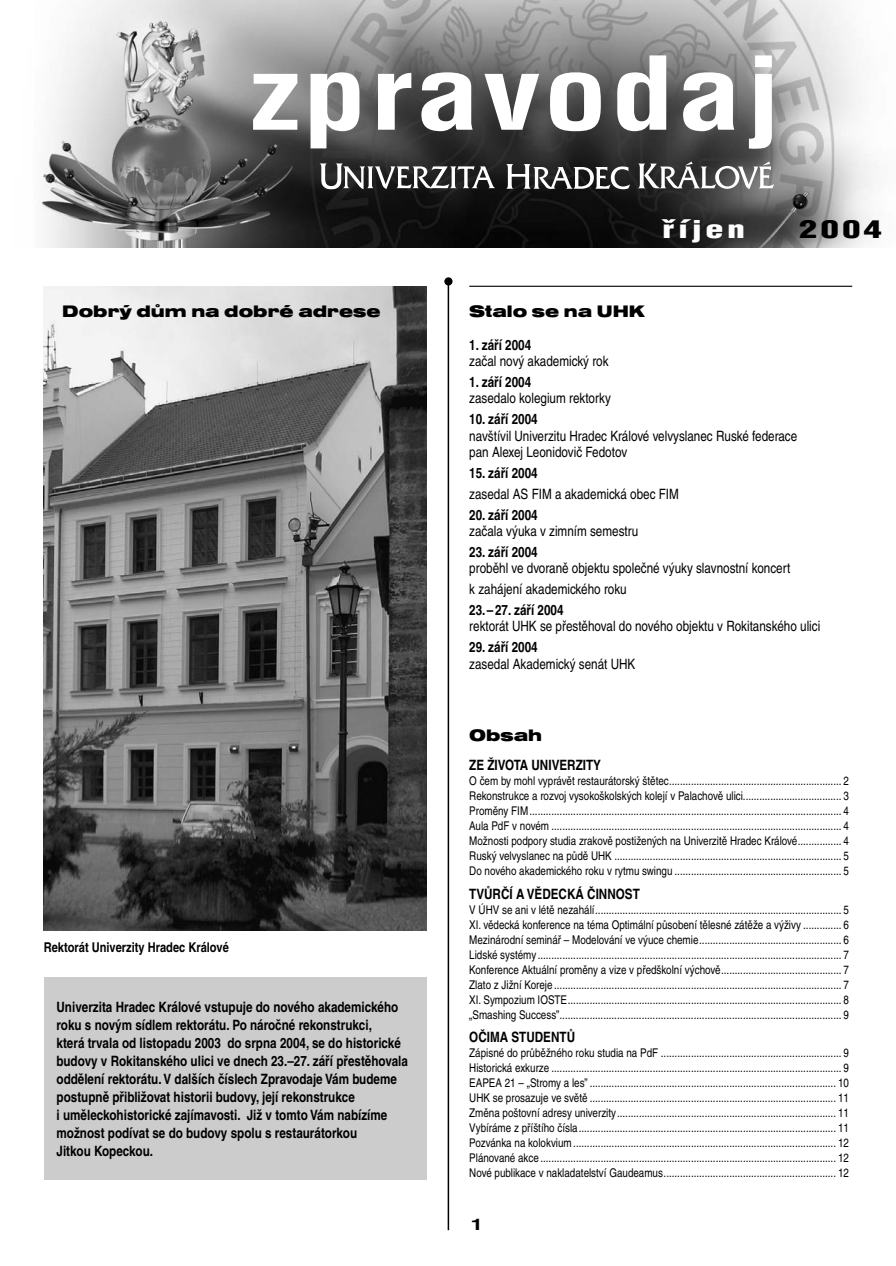
<style>
.page{position:relative;width:896px;height:1266px;background:#fff}
.page>*{position:absolute;margin:0;border:0;box-sizing:border-box;transform-origin:0 0}
.t1{font:700 condensed 99px "Helvetica CE";letter-spacing:.02em;color:#fff;scale:1.3 1}
.t2{font:900 condensed 24px "Helvetica CE";letter-spacing:.1em;color:#fff;scale:1.5 1}
.t3{font:900 condensed 24px "Helvetica CE";color:#000;scale:1.5 1}
.t4{font:900 expanded 17.25px "Nimbus Sans DCE";color:#000}
.t5{font:700 condensed 15px "Helvetica CE";color:#000;scale:1.5 1}
.t6{font:700 condensed 14.25px/18px "Helvetica CE";color:#000}
.t7{font:condensed 14.25px/16.5px "Helvetica CE";color:#000}
.t8{font:700 condensed 13.5px "Helvetica CE";color:#000}
.t9{font:condensed 12px/15px "Helvetica CE";color:#000;text-align:justify}
</style>
<div class="page">
<img style="left:39px;top:0;width:833px;height:248px">
<hr style="left:447px;top:282px;width:2px;height:948px;background:#000">
<div style="left:444px;top:277px;width:8px;height:8px;background:#000;border-radius:50%"></div>
<svg style="left:319px;top:163px;width:176px;height:26px"></svg>
<svg style="left:506px;top:164px;width:124px;height:25px"></svg>
<svg style="left:638px;top:162px;width:135px;height:27px"></svg>
<div style="left:44px;top:977px;width:382px;height:202px;background:#ccc"></div>
<img style="left:44px;top:286px;width:382px;height:644px">
<hr style="left:469px;top:286px;width:383px;height:1px;background:#000">
<h1 class="t1" style="left:250px;top:59px;width:409px">zpravodaj</h1>
<h3 class="t4" style="left:62px;top:304px;width:320px">Dobrý dům na dobré adrese</h3>
<p class="t8" style="left:44px;top:942px;width:186px">Rektorát Univerzity Hradec Králové</p>
<p class="t6" style="left:57px;top:999px;width:353px">Univerzita Hradec Králové vstupuje do nového akademického roku s novým sídlem rektorátu. Po náročné rekonstrukci,<br>která trvala od listopadu 2003 do srpna 2004, se do historické budovy v Rokitanského ulici ve dnech 23.–27. září přestěhovala oddělení rektorátu. V dalších číslech Zpravodaje Vám budeme postupně přibližovat historii budovy, její rekonstrukce<br>i uměleckohistorické zajímavosti. Již v tomto Vám nabízíme možnost podívat se do budovy spolu s restaurátorkou<br>Jitkou Kopeckou.</p>
<h2 class="t2" style="left:662px;top:220px;width:56px">říjen</h2>
<h2 class="t3" style="left:799px;top:220px;width:57px">2004</h2>
<h3 class="t4" style="left:469px;top:304px;width:177px">Stalo se na UHK</h3>
<p class="t6" style="left:469px;top:337px;width:63px">1. září 2004</p>
<p class="t7" style="left:469px;top:354px;width:141px">začal nový akademický rok</p>
<p class="t6" style="left:469px;top:374px;width:63px">1. září 2004</p>
<p class="t7" style="left:469px;top:392px;width:143px">zasedalo kolegium rektorky</p>
<p class="t6" style="left:469px;top:412px;width:70px">10. září 2004</p>
<p class="t7" style="left:469px;top:429px;width:329px">navštívil Univerzitu Hradec Králové velvyslanec Ruské federace pan Alexej Leonidovič Fedotov</p>
<p class="t6" style="left:469px;top:465px;width:70px">15. září 2004</p>
<p class="t7" style="left:469px;top:487px;width:211px">zasedal AS FIM a akademická obec FIM</p>
<p class="t6" style="left:469px;top:507px;width:70px">20. září 2004</p>
<p class="t7" style="left:469px;top:524px;width:171px">začala výuka v zimním semestru</p>
<p class="t6" style="left:469px;top:544px;width:70px">23. září 2004</p>
<p class="t7" style="left:469px;top:559px;width:322px;line-height:20.7px">proběhl ve dvoraně objektu společné výuky slavnostní koncert k zahájení akademického roku</p>
<p class="t6" style="left:469px;top:602px;width:96px">23. – 27. září 2004</p>
<p class="t7" style="left:469px;top:619px;width:352px">rektorát UHK se přestěhoval do nového objektu v Rokitanského ulici</p>
<p class="t6" style="left:469px;top:639px;width:70px">29. září 2004</p>
<p class="t7" style="left:469px;top:657px;width:168px">zasedal Akademický senát UHK</p>
<h3 class="t4" style="left:469px;top:728px;width:74px">Obsah</h3>
<p class="t6" style="left:469px;top:757px;width:133px">ZE ŽIVOTA UNIVERZITY</p>
<p class="t9" style="left:469px;top:774px;width:381px">O čem by mohl vyprávět restaurátorský štětec............................................................... 2<br>Rekonstrukce a rozvoj vysokoškolských kolejí v Palachově ulici.................................... 3<br>Proměny FIM.................................................................................................................. 4<br>Aula PdF v novém .......................................................................................................... 4<br>Možnosti podpory studia zrakově postižených na Univerzitě Hradec Králové................ 4<br>Ruský velvyslanec na půdě UHK ................................................................................... 5<br>Do nového akademického roku v rytmu swingu ............................................................. 5</p>
<p class="t6" style="left:469px;top:886px;width:172px">TVŮRČÍ A VĚDECKÁ ČINNOST</p>
<p class="t9" style="left:469px;top:903px;width:381px">V ÚHV se ani v létě nezahálí.......................................................................................... 5<br>XI. vědecká konference na téma Optimální působení tělesné zátěže a výživy .............. 6<br>Mezinárodní seminář – Modelování ve výuce chemie.................................................... 6<br>Lidské systémy ............................................................................................................... 7<br>Konference Aktuální proměny a vize v předškolní výchově............................................ 7<br>Zlato z Jižní Koreje ......................................................................................................... 7<br>XI. Sympozium IOSTE.................................................................................................... 8 „Smashing Success”....................................................................................................... 9</p>
<p class="t6" style="left:469px;top:1029px;width:107px">OČIMA STUDENTŮ</p>
<p class="t9" style="left:469px;top:1046px;width:381px">Zápisné do průběžného roku studia na PdF .................................................................. 9<br>Historická exkurze .......................................................................................................... 9<br>EAPEA 21 – „Stromy a les” .......................................................................................... 10<br>UHK se prosazuje ve světě .......................................................................................... 11<br>Změna poštovní adresy univerzity................................................................................ 11<br>Vybíráme z příštího čísla.............................................................................................. 11<br>Pozvánka na kolokvium ................................................................................................ 12<br>Plánované akce ............................................................................................................ 12<br>Nové publikace v nakladatelství Gaudeamus............................................................... 12</p>
<p class="t5" style="left:471px;top:1219px;width:9px">1</p>
</div>
